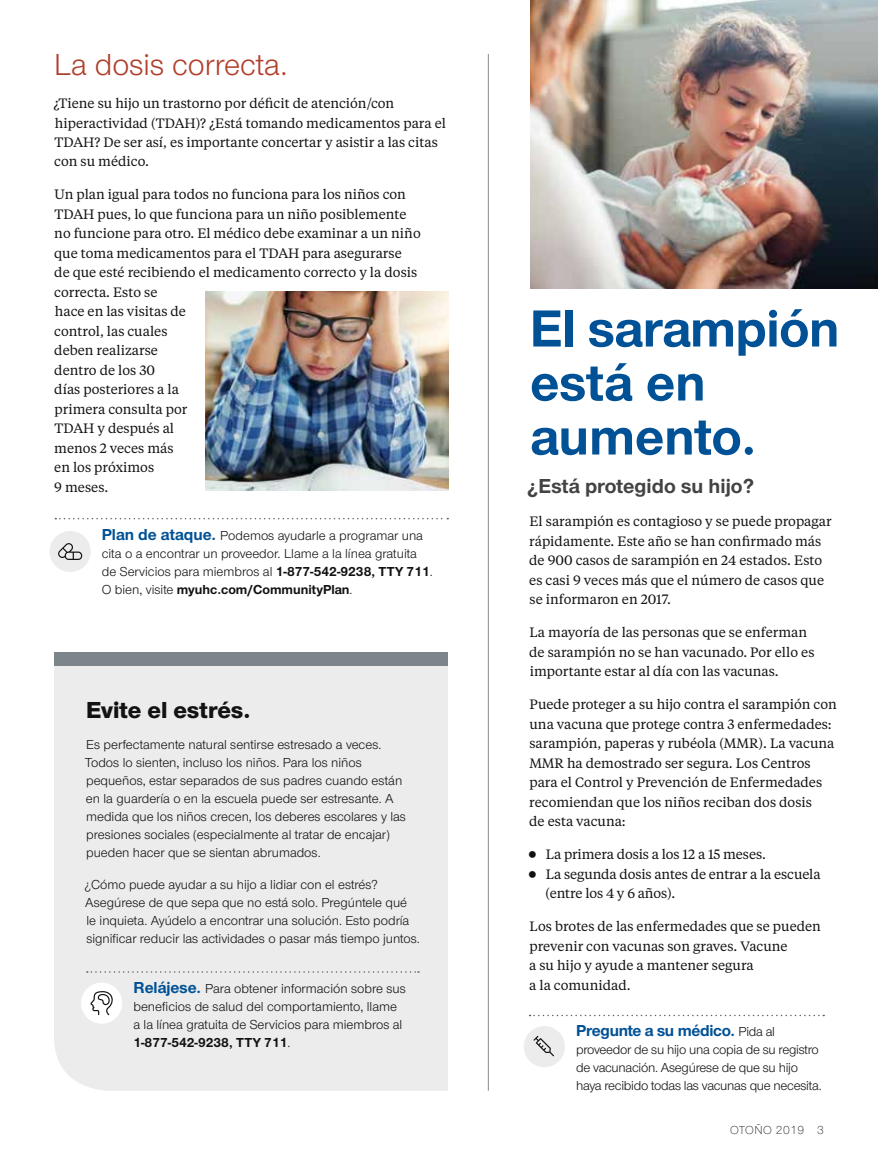
<style>
.page{position:relative;width:878px;height:1161px;background:#fff}
.page>*{position:absolute;margin:0;border:0;box-sizing:border-box;transform-origin:0 0}
.t1{font:700 54px/54px "UHC Sans";color:#005195}
.t2{font:31.5px "UHC Sans";color:#b0402b}
.t3{font:800 24px "UHC Sans";color:#121212}
.t4{font:700 21px "UHC Sans";color:#424441}
.t5{font:700 16.5px "UHC Sans";letter-spacing:-.02em;color:#005195}
.t6{font:13.5px/19.5px "UHC Serif Text";color:#121212}
.t7{font:13.5px/18px "UHC Sans";color:#121212}
.t8{font:13.5px/18px "UHC Sans";letter-spacing:-.02em;color:#121212}
.t9{font:300 12px "UHC Sans";letter-spacing:.04em;color:#121212}
.s1{font-weight:700;font-size:16.5px;color:#005195}
.s2{font-weight:700}
.s3{font-weight:400;font-size:13.5px;color:#121212}
</style>
<div class="page">
<div style="left:54px;top:666px;width:394px;height:425px;background:#ebeceb"></div>
<svg style="left:55px;top:518px;width:393px;height:1px"></svg>
<div style="left:49px;top:531px;width:42px;height:41px;background:#ebeceb;border-radius:50%"></div>
<svg style="left:58px;top:543px;width:24px;height:17px"></svg>
<hr style="left:488px;top:54px;width:1px;height:1037px;background:#888a8a">
<div style="left:54px;top:652px;width:394px;height:14px;background:#7c858a"></div>
<svg style="left:87px;top:971px;width:332px;height:2px"></svg>
<div style="left:81px;top:983px;width:41px;height:41px;background:#fff;border-radius:50%"></div>
<svg style="left:90px;top:991px;width:23px;height:24px"></svg>
<img style="left:206px;top:291px;width:242px;height:200px">
<svg style="left:529px;top:1015px;width:295px;height:1px"></svg>
<div style="left:523px;top:1026px;width:42px;height:41px;background:#ebeceb;border-radius:50%"></div>
<svg style="left:533px;top:1036px;width:21px;height:20px"></svg>
<img style="left:531px;top:0;width:347px;height:289px">
<h2 class="t2" style="left:54px;top:44px;width:235px">La dosis correcta.</h2>
<p class="t6" style="left:53px;top:93px;width:394px">¿Tiene su hijo un trastorno por déficit de atención/con hiperactividad (TDAH)? ¿Está tomando medicamentos para el TDAH? De ser así, es importante concertar y asistir a las citas con su médico.</p>
<p class="t6" style="left:54px;top:184px;width:368px">Un plan igual para todos no funciona para los niños con<br>TDAH pues, lo que funciona para un niño posiblemente no funcione para otro. El médico debe examinar a un niño que toma medicamentos para el TDAH para asegurarse<br>de que esté recibiendo el medicamento correcto y la dosis correcta. Esto se<br>hace en las visitas de<br>control, las cuales<br>deben realizarse<br>dentro de los 30<br>días posteriores a la<br>primera consulta por<br>TDAH y después al<br>menos 2 veces más<br>en los próximos<br>9 meses.</p>
<p class="t7" style="left:102px;top:526px;width:332px"><span class="s1">Plan de ataque.</span> Podemos ayudarle a programar una cita o a encontrar un proveedor. Llame a la línea gratuita de Servicios para miembros al <span class="s2">1-877-542-9238, TTY 711</span>.<br>O bien, visite <span class="s2">myuhc.com/CommunityPlan</span>.</p>
<h3 class="t3" style="left:86px;top:693px;width:166px">Evite el estrés.</h3>
<p class="t7" style="left:85px;top:735px;width:323px">Es perfectamente natural sentirse estresado a veces.<br>Todos lo sienten, incluso los niños. Para los niños pequeños, estar separados de sus padres cuando están en la guardería o en la escuela puede ser estresante. A medida que los niños crecen, los deberes escolares y las presiones sociales (especialmente al tratar de encajar) pueden hacer que se sientan abrumados.</p>
<p class="t7" style="left:84px;top:875px;width:337px">¿Cómo puede ayudar a su hijo a lidiar con el estrés?<br>Asegúrese de que sepa que no está solo. Pregúntele qué<br>le inquieta. Ayúdelo a encontrar una solución. Esto podría significar reducir las actividades o pasar más tiempo juntos.</p>
<p class="t7" style="left:133px;top:979px;width:274px"><span class="s1">Relájese.</span> Para obtener información sobre sus beneficios de salud del comportamiento, llame a la línea gratuita de Servicios para miembros al <span class="s2">1-877-542-9238, TTY 711</span>.</p>
<h1 class="t1" style="left:530px;top:300px;width:311px">El sarampión está en aumento.</h1>
<h3 class="t4" style="left:527px;top:472px;width:228px">¿Está protegido su hijo?</h3>
<p class="t6" style="left:529px;top:511px;width:304px">El sarampión es contagioso y se puede propagar rápidamente. Este año se han confirmado más de 900 casos de sarampión en 24 estados. Esto es casi 9 veces más que el número de casos que se informaron en 2017.</p>
<p class="t6" style="left:529px;top:622px;width:287px">La mayoría de las personas que se enferman de sarampión no se han vacunado. Por ello es importante estar al día con las vacunas.</p>
<p class="t6" style="left:529px;top:694px;width:309px">Puede proteger a su hijo contra el sarampión con una vacuna que protege contra 3 enfermedades: sarampión, paperas y rubéola (MMR). La vacuna MMR ha demostrado ser segura. Los Centros para el Control y Prevención de Enfermedades recomiendan que los niños reciban dos dosis<br>de esta vacuna:</p>
<p class="t6" style="left:545px;top:844px;width:277px">La primera dosis a los 12 a 15 meses.<br>La segunda dosis antes de entrar a la escuela (entre los 4 y 6 años).</p>
<p class="t6" style="left:529px;top:916px;width:293px">Los brotes de las enfermedades que se pueden prevenir con vacunas son graves. Vacune<br>a su hijo y ayude a mantener segura<br>a la comunidad.</p>
<p class="t5" style="left:576px;top:1020px;width:200px">Pregunte a su médico. <span class="s3">Pida al</span></p>
<p class="t8" style="left:576px;top:1041px;width:247px">proveedor de su hijo una copia de su registro de vacunación. Asegúrese de que su hijo haya recibido todas las vacunas que necesita.</p>
<p class="t9" style="left:730px;top:1122px;width:95px">OTOÑO 2019 3</p>
</div>
